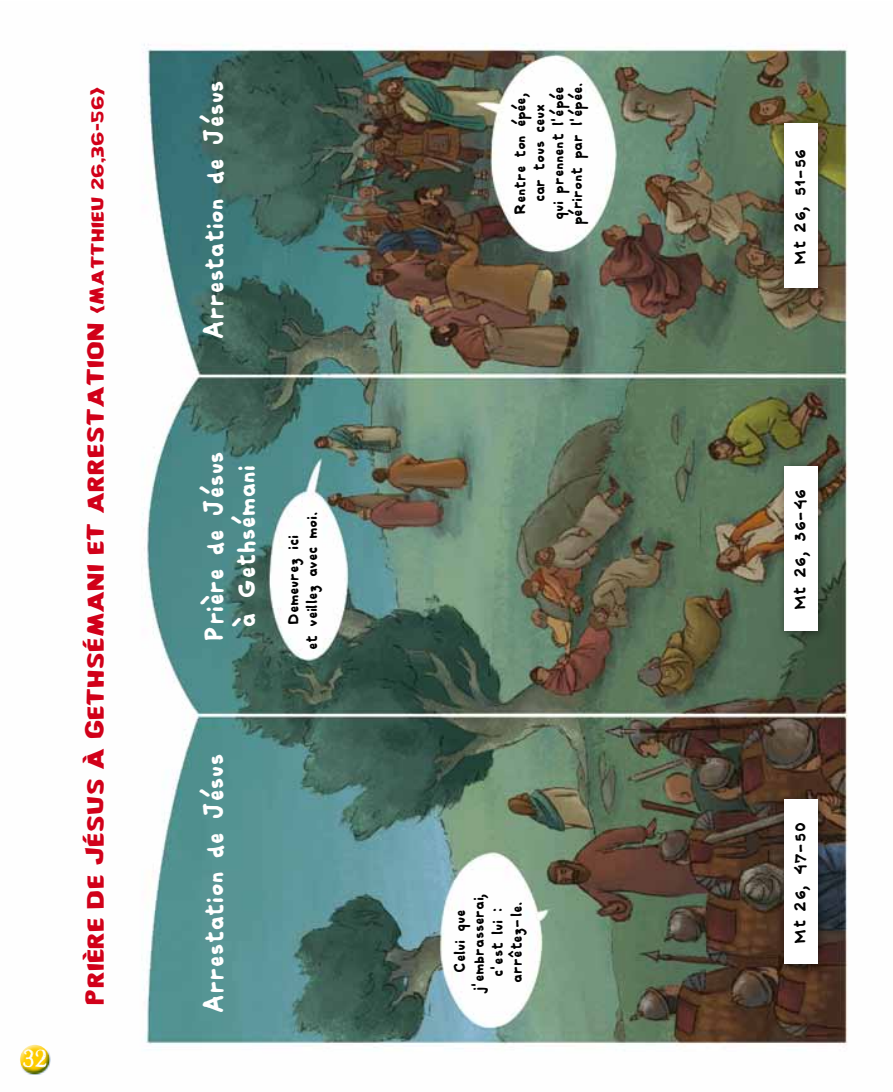
<style>
.page{position:relative;width:893px;height:1092px;background:#fff}
.page>*{position:absolute;margin:0;border:0;box-sizing:border-box;transform-origin:0 0}
.t1{font:28px "Bronic Expanded";color:#d10019}
.t2{font:26.25px/31.5px "Comiquita Sans";color:#fff;text-align:center}
.t3{font:26.25px "maenan 2";color:#fff}
.t4{font:16.8px "Comiquita Sans";color:#000}
.t5{font:15.75px/18.9px "Comiquita Sans";color:#000;text-align:center}
.s1{font-size:21px}
</style>
<div class="page">
<img style="left:141px;top:43px;width:707px;height:1008px">
<div style="left:18px;top:1042px;width:33px;height:27px;background:#fff;opacity:.75"></div>
<div style="left:18px;top:1049px;width:33px;height:27px;background:#004494;opacity:.75"></div>
<div style="left:777px;top:791px;width:52px;height:184px;background:#000;opacity:.5"></div>
<div style="left:785px;top:799px;width:33px;height:165px;background:#fff"></div>
<div style="left:777px;top:458px;width:52px;height:184px;background:#000;opacity:.5"></div>
<div style="left:785px;top:466px;width:33px;height:164px;background:#fff"></div>
<div style="left:777px;top:115px;width:52px;height:184px;background:#000;opacity:.5"></div>
<div style="left:785px;top:123px;width:33px;height:165px;background:#fff"></div>
<h2 class="t3" style="left:22px;top:1046px;width:26px">32</h2>
<h1 class="t1" style="left:80px;top:1005px;width:920px;rotate:-90deg">Prière de Jésus à Gethsémani et arrestation <span class="s1">(Matthieu 26,36-56)</span></h1>
<h2 class="t2" style="left:196px;top:338px;width:261px;rotate:-90deg">Arrestation de Jésus</h2>
<h2 class="t2" style="left:196px;top:639px;width:191px;rotate:-90deg">Prière de Jésus à Gethsémani</h2>
<p class="t5" style="left:282px;top:648px;width:140px;rotate:-90deg">Demeurez ici<br>et veillez avec moi.</p>
<h2 class="t2" style="left:196px;top:1011px;width:261px;rotate:-90deg">Arrestation de Jésus</h2>
<p class="t5" style="left:509px;top:224px;width:145px;rotate:-90deg">Rentre ton épée, car tous ceux<br>qui prennent l'épée périront par l'épée.</p>
<p class="t5" style="left:449px;top:990px;width:102px;rotate:-90deg">Celui que j'embrasserai, c'est lui : arrêtez-le.</p>
<p class="t4" style="left:784px;top:264px;width:118px;rotate:-90deg">Mt 26, 51-56</p>
<p class="t4" style="left:784px;top:609px;width:124px;rotate:-90deg">Mt 26, 36-46</p>
<p class="t4" style="left:784px;top:942px;width:124px;rotate:-90deg">Mt 26, 47-50</p>
</div>
